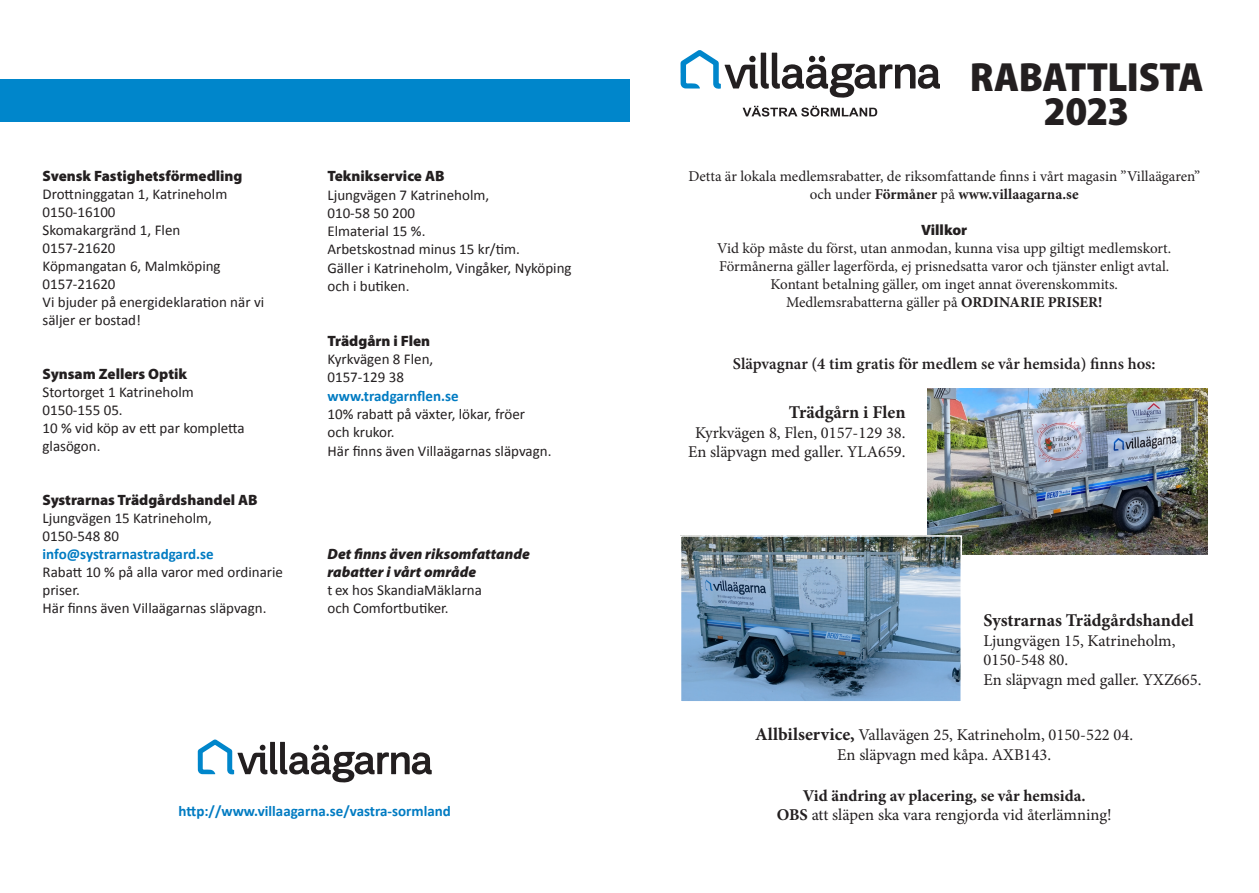
<style>
.page{position:relative;width:1259px;height:893px;background:#fff}
.page>*{position:absolute;margin:0;border:0;box-sizing:border-box;transform-origin:0 0}
.t1{font:900 semi-condensed 40.95px/34.2px "Myriad Pro";letter-spacing:-.015em;color:#231f20;text-align:center}
.Brödtext{font:700 18px "Minion Pro";color:#231f20}
.Brödtext-2{font:16.5px "Minion Pro";color:#231f20}
.Brödtext-3{font:600 16.5px "Minion Pro";color:#231f20}
.Brödtext-4{font:700 16.5px "Minion Pro";color:#231f20}
.Brödtext-5{font:15px/18px "Calibri";color:#231f20}
.INGR3SS{font:15px "Minion Pro";color:#231f20}
.RUB{font:900 15px "Myriad Pro";color:#231f20}
.www{font:700 15px "Calibri";color:#007bc2}
.RUB-2{font:italic 900 15px "Myriad Pro";color:#231f20}
.INGR3SS-2{font:700 15px "Minion Pro";color:#231f20}
.s1{font-weight:400}
.s2{font-weight:700}
.s3{font-weight:700;font-size:18px}
</style>
<div class="page">
<div style="left:0;top:79px;width:629px;height:43px;background:#0086cb"></div>
<svg style="left:680px;top:50px;width:260px;height:48px"></svg>
<div style="left:818px;top:56px;width:7px;height:6px;background:#232021;border-radius:50%"></div>
<svg style="left:742px;top:106px;width:135px;height:11px"></svg>
<svg style="left:198px;top:739px;width:234px;height:43px"></svg>
<img style="left:927px;top:388px;width:281px;height:166px">
<img style="left:683px;top:538px;width:276px;height:161px">
<div style="left:680px;top:535px;width:282px;height:167px;border:2px solid #fff"></div>
<p class="RUB" style="left:43px;top:166px;width:201px">Svensk Fastighetsförmedling</p>
<p class="Brödtext-5" style="left:43px;top:185px;width:186px">Drottninggatan 1, Katrineholm</p>
<p class="Brödtext-5" style="left:43px;top:203px;width:75px">0150-16100</p>
<p class="Brödtext-5" style="left:43px;top:221px;width:139px">Skomakargränd 1, Flen</p>
<p class="Brödtext-5" style="left:43px;top:239px;width:75px">0157-21620</p>
<p class="Brödtext-5" style="left:43px;top:257px;width:180px">Köpmangatan 6, Malmköping</p>
<p class="Brödtext-5" style="left:43px;top:275px;width:75px">0157-21620</p>
<p class="Brödtext-5" style="left:43px;top:293px;width:223px">Vi bjuder på energideklaration när vi</p>
<p class="Brödtext-5" style="left:43px;top:311px;width:100px">säljer er bostad!</p>
<p class="RUB" style="left:43px;top:364px;width:146px">Synsam Zellers Optik</p>
<p class="Brödtext-5" style="left:43px;top:383px;width:153px">Stortorget 1 Katrineholm</p>
<p class="Brödtext-5" style="left:43px;top:401px;width:82px">0150-155 05.</p>
<p class="Brödtext-5" style="left:43px;top:419px;width:204px">10 % vid köp av ett par kompletta</p>
<p class="Brödtext-5" style="left:43px;top:437px;width:59px">glasögon.</p>
<p class="RUB" style="left:43px;top:490px;width:217px">Systrarnas Trädgårdshandel AB</p>
<p class="Brödtext-5" style="left:43px;top:509px;width:171px">Ljungvägen 15 Katrineholm,</p>
<p class="Brödtext-5" style="left:43px;top:527px;width:78px">0150-548 80</p>
<p class="www" style="left:43px;top:545px;width:173px">info@systrarnastradgard.se</p>
<p class="Brödtext-5" style="left:43px;top:563px;width:242px">Rabatt 10 % på alla varor med ordinarie priser.</p>
<p class="Brödtext-5" style="left:43px;top:599px;width:225px">Här finns även Villaägarnas släpvagn.</p>
<p class="RUB" style="left:327px;top:166px;width:119px">Teknikservice AB</p>
<p class="Brödtext-5" style="left:327px;top:186px;width:163px">Ljungvägen 7 Katrineholm,</p>
<p class="Brödtext-5" style="left:327px;top:204px;width:89px">010-58 50 200</p>
<p class="Brödtext-5" style="left:327px;top:222px;width:99px">Elmaterial 15 %.</p>
<p class="Brödtext-5" style="left:327px;top:241px;width:194px">Arbetskostnad minus 15 kr/tim.</p>
<p class="Brödtext-5" style="left:327px;top:259px;width:246px">Gäller i Katrineholm, Vingåker, Nyköping och i butiken.</p>
<p class="RUB" style="left:327px;top:331px;width:104px">Trädgårn i Flen</p>
<p class="Brödtext-5" style="left:327px;top:350px;width:107px">Kyrkvägen 8 Flen,</p>
<p class="Brödtext-5" style="left:327px;top:369px;width:78px">0157-129 38</p>
<p class="www" style="left:327px;top:386px;width:133px">www.tradgarnflen.se</p>
<p class="Brödtext-5" style="left:327px;top:405px;width:199px">10% rabatt på växter, lökar, fröer</p>
<p class="Brödtext-5" style="left:327px;top:423px;width:69px">och krukor.</p>
<p class="Brödtext-5" style="left:327px;top:442px;width:225px">Här finns även Villaägarnas släpvagn.</p>
<p class="RUB-2" style="left:327px;top:543px;width:204px">Det finns även riksomfattande</p>
<p class="RUB-2" style="left:327px;top:562px;width:150px">rabatter i vårt område</p>
<p class="Brödtext-5" style="left:327px;top:581px;width:156px">t ex hos SkandiaMäklarna</p>
<p class="Brödtext-5" style="left:327px;top:599px;width:123px">och Comfortbutiker.</p>
<p class="t1" style="left:969px;top:58px;width:235px">RABATTLISTA<br>2023</p>
<p class="INGR3SS" style="left:688px;top:166px;width:513px">Detta är lokala medlemsrabatter, de riksomfattande finns i vårt magasin ”Villaägaren”</p>
<p class="INGR3SS-2" style="left:810px;top:184px;width:270px"><span class="s1">och under</span> Förmåner <span class="s1">på</span> www.villaagarna.se</p>
<p class="RUB" style="left:921px;top:220px;width:47px">Villkor</p>
<p class="INGR3SS" style="left:717px;top:238px;width:455px">Vid köp måste du först, utan anmodan, kunna visa upp giltigt medlemskort.</p>
<p class="INGR3SS" style="left:719px;top:256px;width:452px">Förmånerna gäller lagerförda, ej prisnedsatta varor och tjänster enligt avtal.</p>
<p class="INGR3SS" style="left:770px;top:274px;width:349px">Kontant betalning gäller, om inget annat överenskommits.</p>
<p class="INGR3SS" style="left:786px;top:292px;width:318px">Medlemsrabatterna gäller på <span class="s2">ORDINARIE PRISER!</span></p>
<p class="Brödtext-3" style="left:733px;top:352px;width:424px">Släpvagnar (4 tim gratis för medlem se vår hemsida) finns hos:</p>
<p class="Brödtext" style="left:789px;top:400px;width:118px">Trädgårn i Flen</p>
<p class="Brödtext-2" style="left:695px;top:421px;width:212px">Kyrkvägen 8, Flen, 0157-129 38.</p>
<p class="Brödtext-2" style="left:688px;top:441px;width:219px">En släpvagn med galler. YLA659.</p>
<p class="Brödtext" style="left:983px;top:608px;width:212px">Systrarnas Trädgårdshandel</p>
<p class="Brödtext-2" style="left:983px;top:629px;width:193px">Ljungvägen 15, Katrineholm,</p>
<p class="Brödtext-2" style="left:983px;top:649px;width:86px">0150-548 80.</p>
<p class="Brödtext-2" style="left:983px;top:668px;width:219px">En släpvagn med galler. YXZ665.</p>
<p class="Brödtext-2" style="left:755px;top:724px;width:379px"><span class="s3">Allbilservice,</span> Vallavägen 25, Katrineholm, 0150-522 04.</p>
<p class="Brödtext-2" style="left:837px;top:743px;width:216px">En släpvagn med kåpa. AXB143.</p>
<p class="Brödtext-4" style="left:802px;top:784px;width:285px">Vid ändring av placering, se vår hemsida.</p>
<p class="www" style="left:179px;top:802px;width:274px">http://www.villaagarna.se/vastra-sormland</p>
<p class="Brödtext-2" style="left:776px;top:804px;width:336px"><span class="s2">OBS</span> att släpen ska vara rengjorda vid återlämning!</p>
</div>
